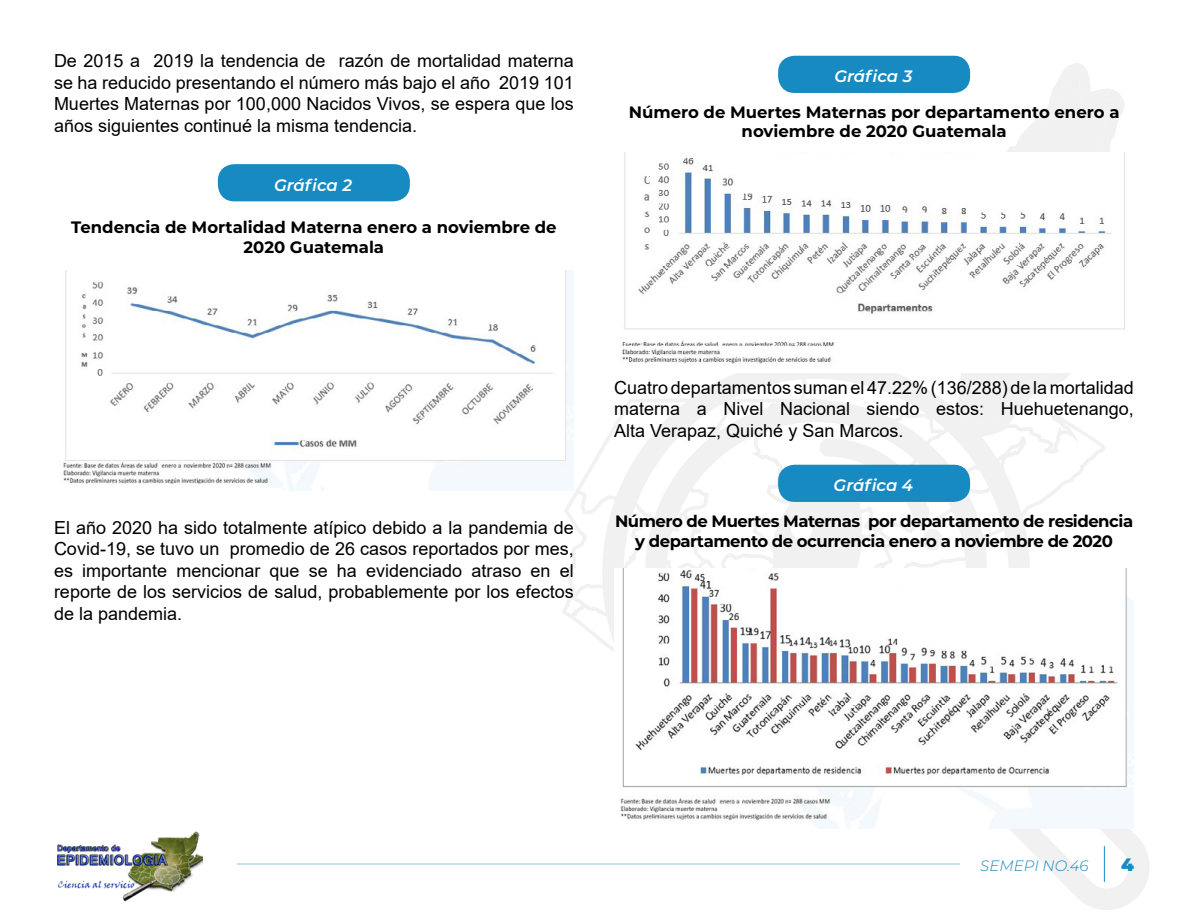
<style>
.page{position:relative;width:1188px;height:918px;background:#fff}
.page>*{position:absolute;margin:0;border:0;box-sizing:border-box;transform-origin:0 0}
.t1{font:18px/21.6px "Arial";color:#000;text-align:justify}
.t2{font:900 18px "Montserrat";color:#178ac2}
.t3{font:700 16.5px/19.8px "Montserrat";letter-spacing:-.01em;color:#000;text-align:center}
.t4{font:700 16.5px/19.8px "Montserrat";letter-spacing:-.03em;color:#000;text-align:center}
.t5{font:italic 600 16.5px "Montserrat";letter-spacing:-.005em;color:#fff}
.t6{font:italic 300 15px "Montserrat";color:#178ac2}
</style>
<div class="page">
<svg style="left:1021px;top:63px;width:104px;height:90px;fill:#f1f1f1"></svg>
<svg style="left:562px;top:490px;width:10px;height:129px"></svg>
<svg style="left:602px;top:829px;width:547px;height:81px"></svg>
<svg style="left:572px;top:136px;width:542px;height:516px"></svg>
<img style="left:57px;top:831px;width:145px;height:70px">
<hr style="left:1104px;top:846px;width:1px;height:36px;background:#178ac2">
<hr style="left:237px;top:864px;width:723px;height:1px;background:#178ac2">
<img style="left:63px;top:270px;width:511px;height:220px">
<div style="left:218px;top:164px;width:192px;height:37px;background:#178ac2;border-radius:16px"></div>
<div style="left:778px;top:56px;width:192px;height:37px;background:#178ac2;border-radius:16px"></div>
<div style="left:778px;top:465px;width:192px;height:37px;background:#178ac2;border-radius:16px"></div>
<img style="left:614px;top:153px;width:511px;height:220px">
<img style="left:614px;top:568px;width:520px;height:261px">
<div style="left:843px;top:568px;width:61px;height:21px;background:#fff;border-radius:9px"></div>
<p class="t1" style="left:54px;top:50px;width:521px">De 2015 a 2019 la tendencia de razón de mortalidad materna se ha reducido presentando el número más bajo el año 2019 101<br>Muertes Maternas por 100,000 Nacidos Vivos, se espera que los años siguientes continué la misma tendencia.</p>
<p class="t5" style="left:274px;top:173px;width:79px">Gráfica 2</p>
<p class="t3" style="left:71px;top:216px;width:487px">Tendencia de Mortalidad Materna enero a noviembre de<br>2020 Guatemala</p>
<p class="t5" style="left:834px;top:65px;width:79px">Gráfica 3</p>
<p class="t3" style="left:629px;top:101px;width:492px">Número de Muertes Maternas por departamento enero a noviembre de 2020 Guatemala</p>
<p class="t1" style="left:54px;top:516px;width:521px">El año 2020 ha sido totalmente atípico debido a la pandemia de Covid-19, se tuvo un promedio de 26 casos reportados por mes, es importante mencionar que se ha evidenciado atraso en el reporte de los servicios de salud, probablemente por los efectos de la pandemia.</p>
<p class="t1" style="left:614px;top:377px;width:521px">Cuatro departamentos suman el 47.22% (136/288) de la mortalidad materna a Nivel Nacional siendo estos: Huehuetenango, Alta Verapaz, Quiché y San Marcos.</p>
<p class="t5" style="left:834px;top:474px;width:81px">Gráfica 4</p>
<p class="t4" style="left:615px;top:511px;width:520px">Número de Muertes Maternas por departamento de residencia y departamento de ocurrencia enero a noviembre de 2020</p>
<p class="t6" style="left:980px;top:856px;width:110px">SEMEPI NO.46</p>
<p class="t2" style="left:1121px;top:851px;width:14px">4</p>
</div>
